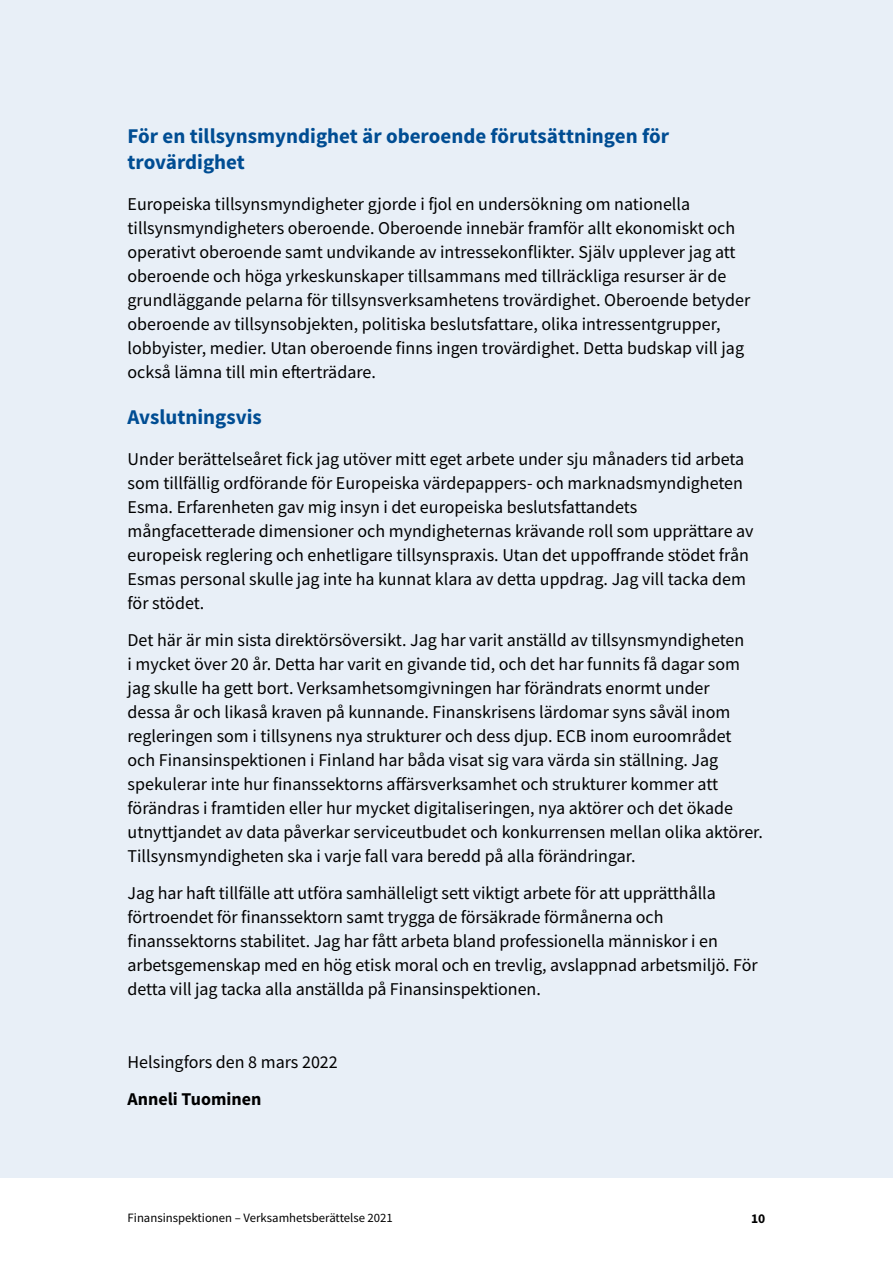
<style>
.page{position:relative;width:893px;height:1263px;background:#fff}
.page>*{position:absolute;margin:0;border:0;box-sizing:border-box;transform-origin:0 0}
.Otsikko_2{font:700 21px/25.2px "Source Sans Pro";color:#004d93}
.Leipäteksti{font:18px/24px "Source Sans Pro";color:#000}
.Leipäteksti-2{font:700 18px "Source Sans Pro";color:#000}
.t1{font:700 13.5px "Source Sans Pro";color:#000}
.t2{font:12.75px "Source Sans Pro";color:#000}
</style>
<div class="page">
<div style="left:0;top:0;width:893px;height:1178px;background:#e8eff7"></div>
<h2 class="Otsikko_2" style="left:128px;top:125px;width:543px">För en tillsynsmyndighet är oberoende förutsättningen för trovärdighet</h2>
<p class="Leipäteksti" style="left:128px;top:191px;width:624px">Europeiska tillsynsmyndigheter gjorde i fjol en undersökning om nationella tillsynsmyndigheters oberoende. Oberoende innebär framför allt ekonomiskt och operativt oberoende samt undvikande av intressekonflikter. Själv upplever jag att oberoende och höga yrkeskunskaper tillsammans med tillräckliga resurser är de grundläggande pelarna för tillsynsverksamhetens trovärdighet. Oberoende betyder oberoende av tillsynsobjekten, politiska beslutsfattare, olika intressentgrupper, lobbyister, medier. Utan oberoende finns ingen trovärdighet. Detta budskap vill jag också lämna till min efterträdare.</p>
<h2 class="Otsikko_2" style="left:128px;top:405px;width:136px">Avslutningsvis</h2>
<p class="Leipäteksti" style="left:128px;top:447px;width:628px">Under berättelseåret fick jag utöver mitt eget arbete under sju månaders tid arbeta som tillfällig ordförande för Europeiska värdepappers- och marknadsmyndigheten Esma. Erfarenheten gav mig insyn i det europeiska beslutsfattandets mångfacetterade dimensioner och myndigheternas krävande roll som upprättare av europeisk reglering och enhetligare tillsynspraxis. Utan det uppoffrande stödet från Esmas personal skulle jag inte ha kunnat klara av detta uppdrag. Jag vill tacka dem för stödet.</p>
<p class="Leipäteksti" style="left:128px;top:628px;width:635px">Det här är min sista direktörsöversikt. Jag har varit anställd av tillsynsmyndigheten<br>i mycket över 20 år. Detta har varit en givande tid, och det har funnits få dagar som jag skulle ha gett bort. Verksamhetsomgivningen har förändrats enormt under<br>dessa år och likaså kraven på kunnande. Finanskrisens lärdomar syns såväl inom regleringen som i tillsynens nya strukturer och dess djup. ECB inom euroområdet och Finansinspektionen i Finland har båda visat sig vara värda sin ställning. Jag spekulerar inte hur finanssektorns affärsverksamhet och strukturer kommer att förändras i framtiden eller hur mycket digitaliseringen, nya aktörer och det ökade utnyttjandet av data påverkar serviceutbudet och konkurrensen mellan olika aktörer.<br>Tillsynsmyndigheten ska i varje fall vara beredd på alla förändringar.</p>
<p class="Leipäteksti" style="left:128px;top:880px;width:632px">Jag har haft tillfälle att utföra samhälleligt sett viktigt arbete för att upprätthålla förtroendet för finanssektorn samt trygga de försäkrade förmånerna och finanssektorns stabilitet. Jag har fått arbeta bland professionella människor i en arbetsgemenskap med en hög etisk moral och en trevlig, avslappnad arbetsmiljö. För detta vill jag tacka alla anställda på Finansinspektionen.</p>
<p class="Leipäteksti" style="left:128px;top:1050px;width:212px">Helsingfors den 8 mars 2022</p>
<p class="Leipäteksti-2" style="left:128px;top:1087px;width:135px">Anneli Tuominen</p>
<p class="t2" style="left:128px;top:1209px;width:267px">Finansinspektionen – Verksamhetsberättelse 2021</p>
<p class="t1" style="left:751px;top:1209px;width:16px">10</p>
</div>
